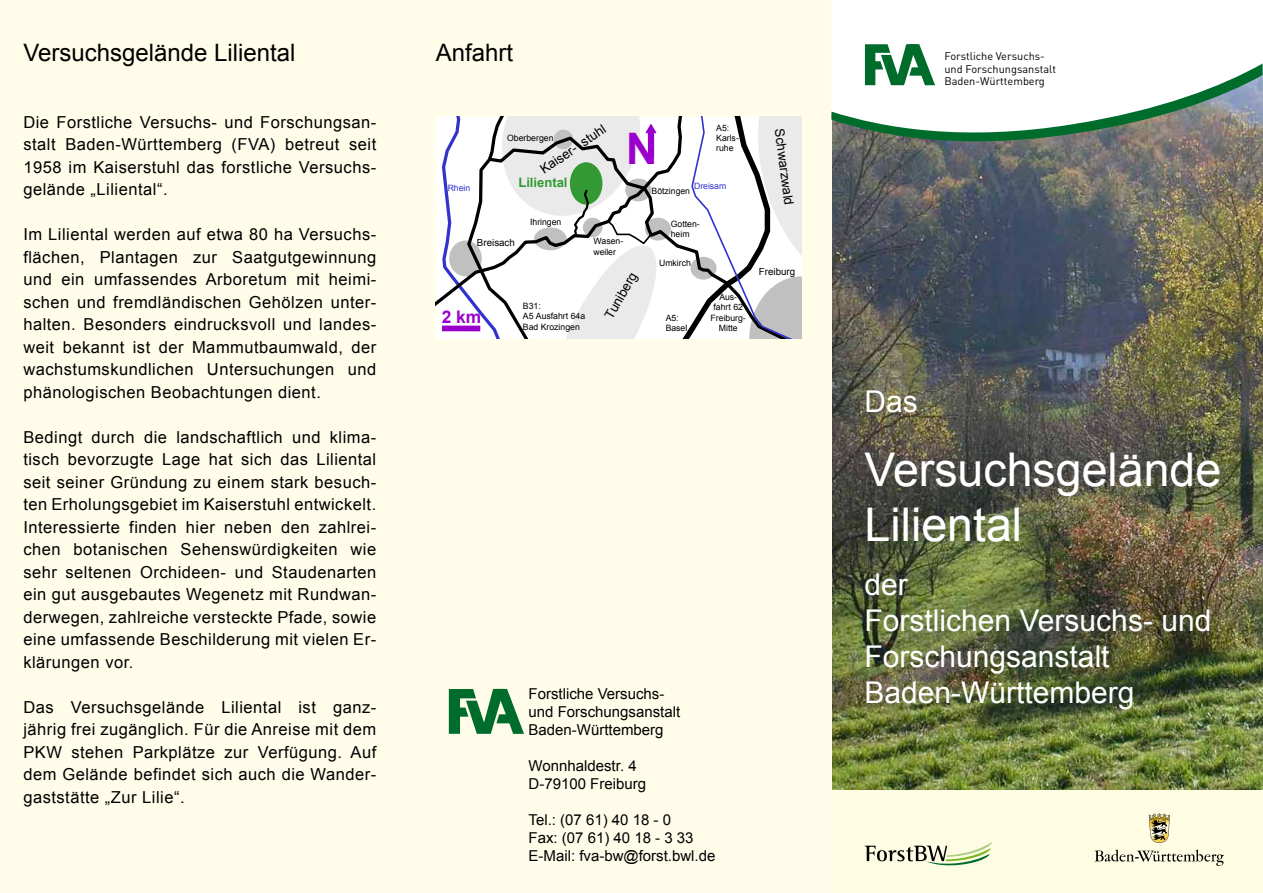
<style>
.page{position:relative;width:1263px;height:893px;background:#fff}
.page>*{position:absolute;margin:0;border:0;box-sizing:border-box;transform-origin:0 0}
.t1{font:46.5px/55.8px "Arial";color:#fff}
.t2{font:700 43.5px "Arial";color:#9a00cc}
.t3{font:30px/36px "Arial";color:#fff}
.t4{font:24px "Arial";color:#000}
.t5{font:700 17.4px "Arial";color:#9a00cc}
.t6{font:16.5px/22.5px "Arial";letter-spacing:.03em;color:#000;text-align:justify}
.t7{font:15px/18px "Arial";color:#000}
.t8{font:13.05px "Arial";color:#000}
.t9{font:700 13.05px "Arial";color:#339a33}
.t10{font:12px/13.8px "DIN";color:#000}
.t11{font:10.95px/12.6px "DIN";color:#000}
.t12{font:9.75px "Arial";color:#000}
.t13{font:8.7px/10.5px "Arial";color:#000}
.t14{font:8.7px "Arial";color:#33c}
</style>
<div class="page">
<div style="left:0;top:0;width:900px;height:893px;background:#fffdea"></div>
<img style="left:832px;top:153px;width:431px;height:637px">
<div style="left:831px;top:790px;width:432px;height:103px;background:#fffce4"></div>
<svg style="left:831px;top:0;width:432px;height:153px"></svg>
<svg style="left:864px;top:842px;width:128px;height:24px"></svg>
<svg style="left:1095px;top:850px;width:129px;height:16px"></svg>
<svg style="left:1149px;top:813px;width:21px;height:30px"></svg>
<svg style="left:831px;top:44px;width:431px;height:107px"></svg>
<svg style="left:449px;top:689px;width:75px;height:45px"></svg>
<svg style="left:436px;top:117px;width:6px;height:195px"></svg>
<svg style="left:442px;top:117px;width:359px;height:221px;background:#e0e1e2"></svg>
<div style="left:442px;top:326px;width:38px;height:5px;background:#9a00cc"></div>
<h3 class="t4" style="left:23px;top:37px;width:274px">Versuchsgelände Liliental</h3>
<p class="t6" style="left:23px;top:111px;width:354px">Die Forstliche Versuchs- und Forschungsan&shy;stalt Baden-Württemberg (FVA) betreut seit 1958 im Kaiserstuhl das forstliche Versuchs&shy;gelände „Liliental“.</p>
<p class="t6" style="left:23px;top:223px;width:354px">Im Liliental werden auf etwa 80 ha Versuchs&shy;flächen, Plantagen zur Saatgutgewinnung und ein umfassendes Arboretum mit heimi&shy;schen und fremdländischen Gehölzen unter&shy;halten. Besonders eindrucksvoll und landes&shy;weit bekannt ist der Mammutbaumwald, der wachstumskundlichen Untersuchungen und phänologischen Beobachtungen dient.</p>
<p class="t6" style="left:23px;top:426px;width:354px">Bedingt durch die landschaftlich und klima&shy;tisch bevorzugte Lage hat sich das Liliental seit seiner Gründung zu einem stark besuch&shy;ten Erholungsgebiet im Kaiserstuhl entwickelt.<br>Interessierte finden hier neben den zahlrei&shy;chen botanischen Sehenswürdigkeiten wie sehr seltenen Orchideen- und Staudenarten ein gut ausgebautes Wegenetz mit Rundwan&shy;derwegen, zahlreiche versteckte Pfade, sowie eine umfassende Beschilderung mit vielen Er&shy;klärungen vor.</p>
<p class="t6" style="left:23px;top:696px;width:354px">Das Versuchsgelände Liliental ist ganz&shy;jährig frei zugänglich. Für die Anreise mit dem PKW stehen Parkplätze zur Verfügung. Auf dem Gelände befindet sich auch die Wander&shy;gaststätte „Zur Lilie“.</p>
<h3 class="t4" style="left:436px;top:37px;width:79px">Anfahrt</h3>
<p class="t14" style="left:448px;top:182px;width:24px">Rhein</p>
<p class="t8" style="left:537px;top:163px;width:78px;rotate:-34deg">Kaiser- stuhl</p>
<p class="t8" style="left:788px;top:128px;width:78px;rotate:83deg">Schwarzwald</p>
<p class="t13" style="left:507px;top:133px;width:48px">Oberbergen</p>
<p class="t13" style="left:716px;top:122px;width:24px">A5:<br>Karls&shy;ruhe</p>
<h2 class="t2" style="left:626px;top:120px;width:33px">N</h2>
<p class="t9" style="left:518px;top:173px;width:51px">Liliental</p>
<p class="t14" style="left:694px;top:180px;width:34px">Dreisam</p>
<p class="t13" style="left:651px;top:186px;width:40px">Bötzingen</p>
<p class="t12" style="left:477px;top:236px;width:39px">Breisach</p>
<p class="t13" style="left:530px;top:217px;width:33px">Ihringen</p>
<p class="t5" style="left:442px;top:306px;width:41px">2 km</p>
<p class="t13" style="left:523px;top:300px;width:64px">B31:<br>A5 Ausfahrt 64a<br>Bad Krozingen</p>
<p class="t13" style="left:593px;top:236px;width:31px">Wasen&shy;weiler</p>
<p class="t8" style="left:601px;top:313px;width:53px;rotate:-60deg">Tuniberg</p>
<p class="t13" style="left:671px;top:219px;width:31px">Gotten&shy;heim</p>
<p class="t13" style="left:659px;top:258px;width:33px">Umkirch</p>
<p class="t13" style="left:666px;top:313px;width:23px">A5:<br>Basel</p>
<p class="t13" style="left:711px;top:292px;width:37px;text-align:center">Aus&shy;fahrt 62<br>Freiburg-<br>Mitte</p>
<p class="t12" style="left:759px;top:265px;width:38px">Freiburg</p>
<p class="t7" style="left:528px;top:685px;width:153px">Forstliche Versuchs&shy;und Forschungsanstalt<br>Baden-Württemberg</p>
<p class="t7" style="left:528px;top:757px;width:119px">Wonnhaldestr. 4<br>D-79100 Freiburg</p>
<p class="t7" style="left:528px;top:811px;width:188px">Tel.: (07 61) 40 18 - 0<br>Fax: (07 61) 40 18 - 3 33<br>E-Mail: fva-bw@forst.bwl.de</p>
<p class="t10" style="left:534px;top:709px;width:121px">und Forschungsanstalt<br>Baden-Württemberg</p>
<p class="t11" style="left:944px;top:50px;width:113px">Forstliche Versuchs&shy;und Forschungsanstalt<br>Baden-Württemberg</p>
<h3 class="t3" style="left:864px;top:384px;width:55px">Das</h3>
<h1 class="t1" style="left:864px;top:442px;width:358px">Versuchsgelände<br>Liliental</h1>
<h3 class="t3" style="left:864px;top:567px;width:348px">der<br>Forstlichen Versuchs- und<br>Forschungsanstalt<br>Baden-Württemberg</h3>
</div>
